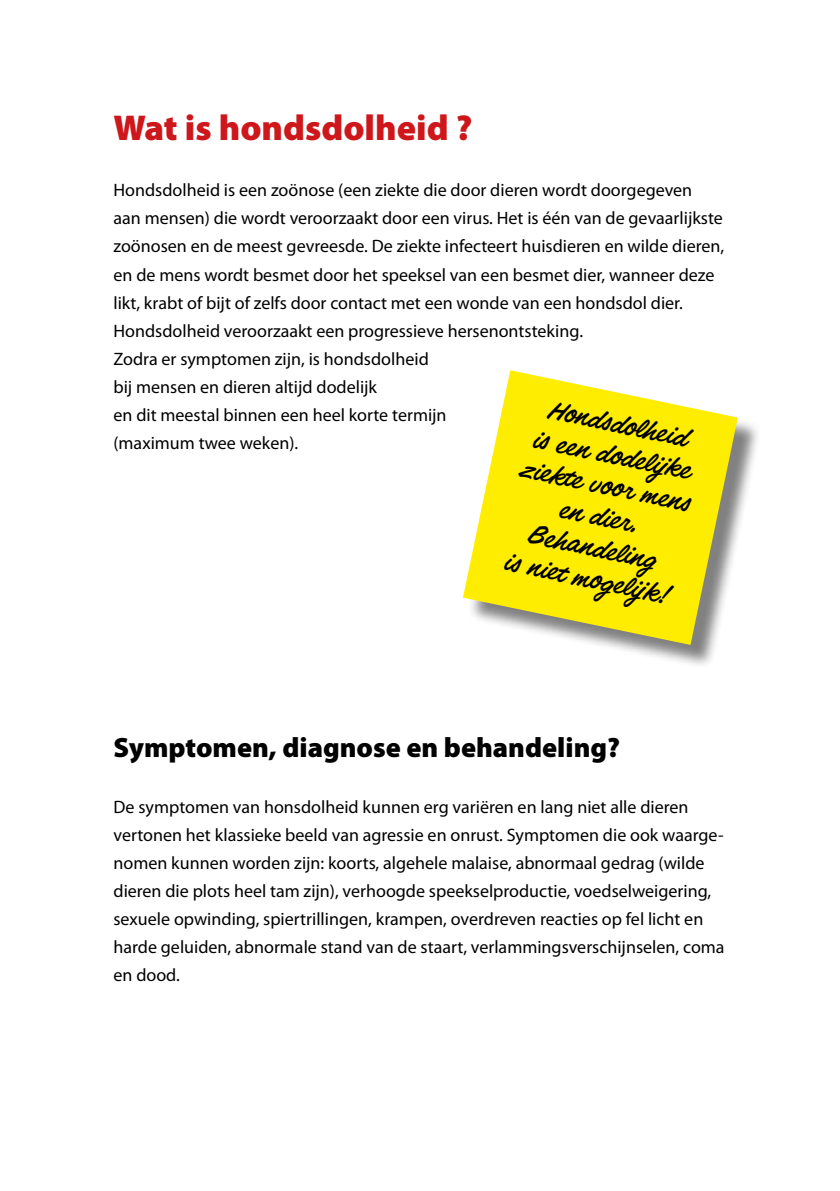
<style>
.page{position:relative;width:840px;height:1191px;background:#fff}
.page>*{position:absolute;margin:0;border:0;box-sizing:border-box;transform-origin:0 0}
.t1{font:900 36px "Myriad Pro";color:#cd171a}
.t2{font:31.6px/31.4px "Filmotype Lucky";color:#000;text-align:center}
.t3{font:900 28px "Myriad Pro";color:#000}
.t4{font:18px/28px "Myriad Pro";color:#000}
</style>
<div class="page">
<div style="left:466px;top:374px;width:295px;height:295px;background:#000;opacity:.5"></div>
<svg style="left:463px;top:370px;width:274px;height:275px;fill:#ffed00"></svg>
<h1 class="t1" style="left:113px;top:108px;width:360px">Wat is hondsdolheid ?</h1>
<p class="t4" style="left:113px;top:176px;width:611px">Hondsdolheid is een zoönose (een ziekte die door dieren wordt doorgegeven aan mensen) die wordt veroorzaakt door een virus. Het is één van de gevaarlijkste zoönosen en de meest gevreesde. De ziekte infecteert huisdieren en wilde dieren, en de mens wordt besmet door het speeksel van een besmet dier, wanneer deze likt, krabt of bijt of zelfs door contact met een wonde van een hondsdol dier.<br>Hondsdolheid veroorzaakt een progressieve hersenontsteking.<br>Zodra er symptomen zijn, is hondsdolheid<br>bij mensen en dieren altijd dodelijk<br>en dit meestal binnen een heel korte termijn<br>(maximum twee weken).</p>
<h2 class="t2" style="left:535px;top:392px;width:177px;rotate:12deg">Hondsdolheid<br>is een dodelijke ziekte voor mens en dier.<br>Behandeling<br>is niet mogelijk!</h2>
<h3 class="t3" style="left:113px;top:731px;width:508px">Symptomen, diagnose en behandeling?</h3>
<p class="t4" style="left:113px;top:792px;width:612px">De symptomen van honsdolheid kunnen erg variëren en lang niet alle dieren vertonen het klassieke beeld van agressie en onrust. Symptomen die ook waarge&shy;nomen kunnen worden zijn: koorts, algehele malaise, abnormaal gedrag (wilde dieren die plots heel tam zijn), verhoogde speekselproductie, voedselweigering, sexuele opwinding, spiertrillingen, krampen, overdreven reacties op fel licht en harde geluiden, abnormale stand van de staart, verlammingsverschijnselen, coma en dood.</p>
</div>
